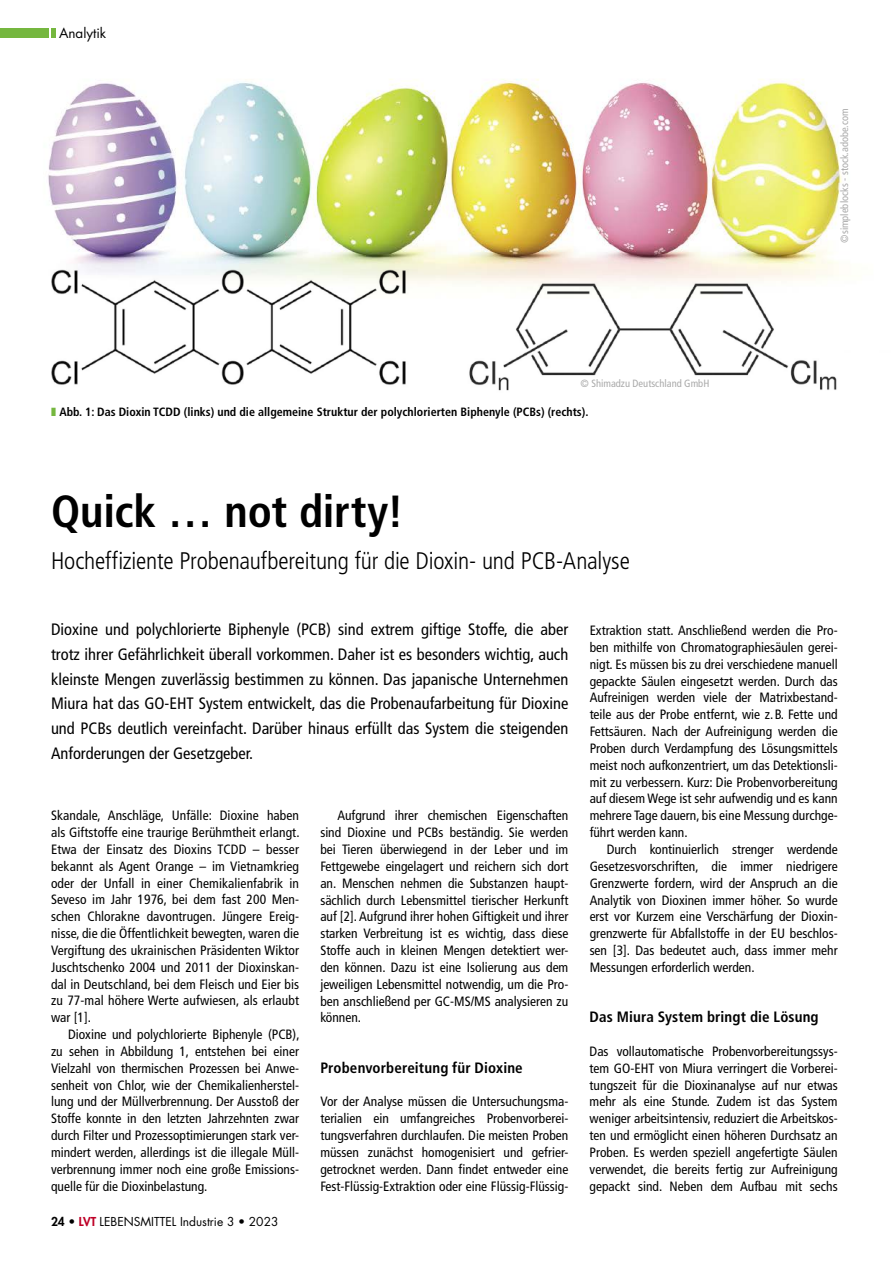
<style>
.page{position:relative;width:893px;height:1263px;background:#fff}
.page>*{position:absolute;margin:0;border:0;box-sizing:border-box;transform-origin:0 0}
.t1{font:700 condensed 45px "Frutiger LT Std";letter-spacing:-.005em;color:#000}
.t2{font:300 condensed 24px "Frutiger LT Std";letter-spacing:-.01em;color:#000}
.t3{font:condensed 16.5px/24.8px "Frutiger LT Std";color:#000;text-align:justify}
.t4{font:700 condensed 15px "Frutiger LT Std";letter-spacing:.01em;color:#000}
.t5{font:condensed 13.5px/16.8px "Frutiger LT Std";color:#000;text-align:justify}
.t6{font:13.5px "Futura Std";color:#000}
.t7{font:700 condensed 12px "Frutiger LT Std";color:#000}
.t8{font:12px "Futura Std";color:#000}
.t9{font:condensed 10.5px "Frutiger LT Std";color:#aaa}
.s1{color:#75b73f}
.s2{font-weight:800}
.s3{font-weight:800;color:#be0027}
</style>
<div class="page">
<img style="left:48px;top:28px;width:794px;height:247px">
<img style="left:51px;top:269px;width:787px;height:122px">
<hr style="left:51px;top:28px;width:4px;height:10px;background:#75b73f">
<div style="left:0;top:28px;width:48px;height:10px;background:#75b73f"></div>
<p class="t6" style="left:59px;top:24px;width:49px">Analytik</p>
<p class="t9" style="left:580px;top:377px;width:130px">© Shimadzu Deutschland GmbH</p>
<p class="t7" style="left:51px;top:405px;width:539px"><span class="s1">❚</span> Abb. 1: Das Dioxin TCDD (links) und die allgemeine Struktur der polychlorierten Biphenyle (PCBs) (rechts).</p>
<h1 class="t1" style="left:51px;top:485px;width:354px">Quick … not dirty!</h1>
<h2 class="t2" style="left:51px;top:547px;width:580px">Hocheffiziente Probenaufbereitung für die Dioxin- und PCB-Analyse</h2>
<p class="t9" style="left:838px;top:243px;width:136px;rotate:-90deg">©simpleblocks - stock.adobe.com</p>
<p class="t3" style="left:51px;top:617px;width:519px">Dioxine und polychlorierte Biphenyle (PCB) sind extrem giftige Stoffe, die aber trotz ihrer Gefährlichkeit überall vorkommen. Daher ist es besonders wichtig, auch kleinste Mengen zuverlässig bestimmen zu können. Das japanische Unternehmen Miura hat das GO-EHT System entwickelt, das die Probenaufarbeitung für Dioxine und PCBs deutlich vereinfacht. Darüber hinaus erfüllt das System die steigenden Anforderungen der Gesetzgeber.</p>
<p class="t5" style="left:51px;top:807px;width:250px">Skandale, Anschläge, Unfälle: Dioxine haben als Giftstoffe eine traurige Berühmtheit erlangt.<br>Etwa der Einsatz des Dioxins TCDD – besser bekannt als Agent Orange – im Vietnamkrieg oder der Unfall in einer Chemikalienfabrik in Seveso im Jahr 1976, bei dem fast 200 Men&shy;schen Chlorakne davontrugen. Jüngere Ereig&shy;nisse, die die Öffentlichkeit bewegten, waren die Vergiftung des ukrainischen Präsidenten Wiktor Juschtschenko 2004 und 2011 der Dioxinskan&shy;dal in Deutschland, bei dem Fleisch und Eier bis zu 77-mal höhere Werte aufwiesen, als erlaubt war [1].</p>
<p class="t5" style="left:51px;top:1026px;width:250px;text-indent:17px">Dioxine und polychlorierte Biphenyle (PCB), zu sehen in Abbildung 1, entstehen bei einer Vielzahl von thermischen Prozessen bei Anwe&shy;senheit von Chlor, wie der Chemikalienherstel&shy;lung und der Müllverbrennung. Der Ausstoß der Stoffe konnte in den letzten Jahrzehnten zwar durch Filter und Prozessoptimierungen stark ver&shy;mindert werden, allerdings ist die illegale Müll&shy;verbrennung immer noch eine große Emissions&shy;quelle für die Dioxinbelastung.</p>
<p class="t8" style="left:51px;top:1214px;width:229px"><span class="s2">24 •</span> <span class="s3">LVT</span> LEBENSMITTEL Industrie 3 • 2023</p>
<p class="t5" style="left:320px;top:807px;width:250px;text-indent:17px">Aufgrund ihrer chemischen Eigenschaften sind Dioxine und PCBs beständig. Sie werden bei Tieren überwiegend in der Leber und im Fettgewebe eingelagert und reichern sich dort an. Menschen nehmen die Substanzen haupt&shy;sächlich durch Lebensmittel tierischer Herkunft auf [2]. Aufgrund ihrer hohen Giftigkeit und ihrer starken Verbreitung ist es wichtig, dass diese Stoffe auch in kleinen Mengen detektiert wer&shy;den können. Dazu ist eine Isolierung aus dem jeweiligen Lebensmittel notwendig, um die Pro&shy;ben anschließend per GC-MS/MS analysieren zu können.</p>
<p class="t4" style="left:320px;top:1058px;width:204px">Probenvorbereitung für Dioxine</p>
<p class="t5" style="left:320px;top:1093px;width:250px">Vor der Analyse müssen die Untersuchungsma&shy;terialien ein umfangreiches Probenvorberei&shy;tungsverfahren durchlaufen. Die meisten Proben müssen zunächst homogenisiert und gefrier&shy;getrocknet werden. Dann findet entweder eine Fest-Flüssig-Extraktion oder eine Flüssig-Flüssig-</p>
<p class="t5" style="left:590px;top:622px;width:250px">Extraktion statt. Anschließend werden die Pro&shy;ben mithilfe von Chromatographiesäulen gerei&shy;nigt. Es müssen bis zu drei verschiedene manuell gepackte Säulen eingesetzt werden. Durch das Aufreinigen werden viele der Matrixbestand&shy;teile aus der Probe entfernt, wie z.B. Fette und Fettsäuren. Nach der Aufreinigung werden die Proben durch Verdampfung des Lösungsmittels meist noch aufkonzentriert, um das Detektionsli&shy;mit zu verbessern. Kurz: Die Probenvorbereitung auf diesem Wege ist sehr aufwendig und es kann mehrere Tage dauern, bis eine Messung durchge&shy;führt werden kann.</p>
<p class="t5" style="left:590px;top:841px;width:250px;text-indent:17px">Durch kontinuierlich strenger werdende Gesetzesvorschriften, die immer niedrigere Grenzwerte fordern, wird der Anspruch an die Analytik von Dioxinen immer höher. So wurde erst vor Kurzem eine Verschärfung der Dioxin&shy;grenzwerte für Abfallstoffe in der EU beschlos&shy;sen [3]. Das bedeutet auch, dass immer mehr Messungen erforderlich werden.</p>
<p class="t4" style="left:590px;top:1008px;width:231px">Das Miura System bringt die Lösung</p>
<p class="t5" style="left:590px;top:1043px;width:250px">Das vollautomatische Probenvorbereitungssys&shy;tem GO-EHT von Miura verringert die Vorberei&shy;tungszeit für die Dioxinanalyse auf nur etwas mehr als eine Stunde. Zudem ist das System weniger arbeitsintensiv, reduziert die Arbeitskos&shy;ten und ermöglicht einen höheren Durchsatz an Proben. Es werden speziell angefertigte Säulen verwendet, die bereits fertig zur Aufreinigung gepackt sind. Neben dem Aufbau mit sechs</p>
</div>
